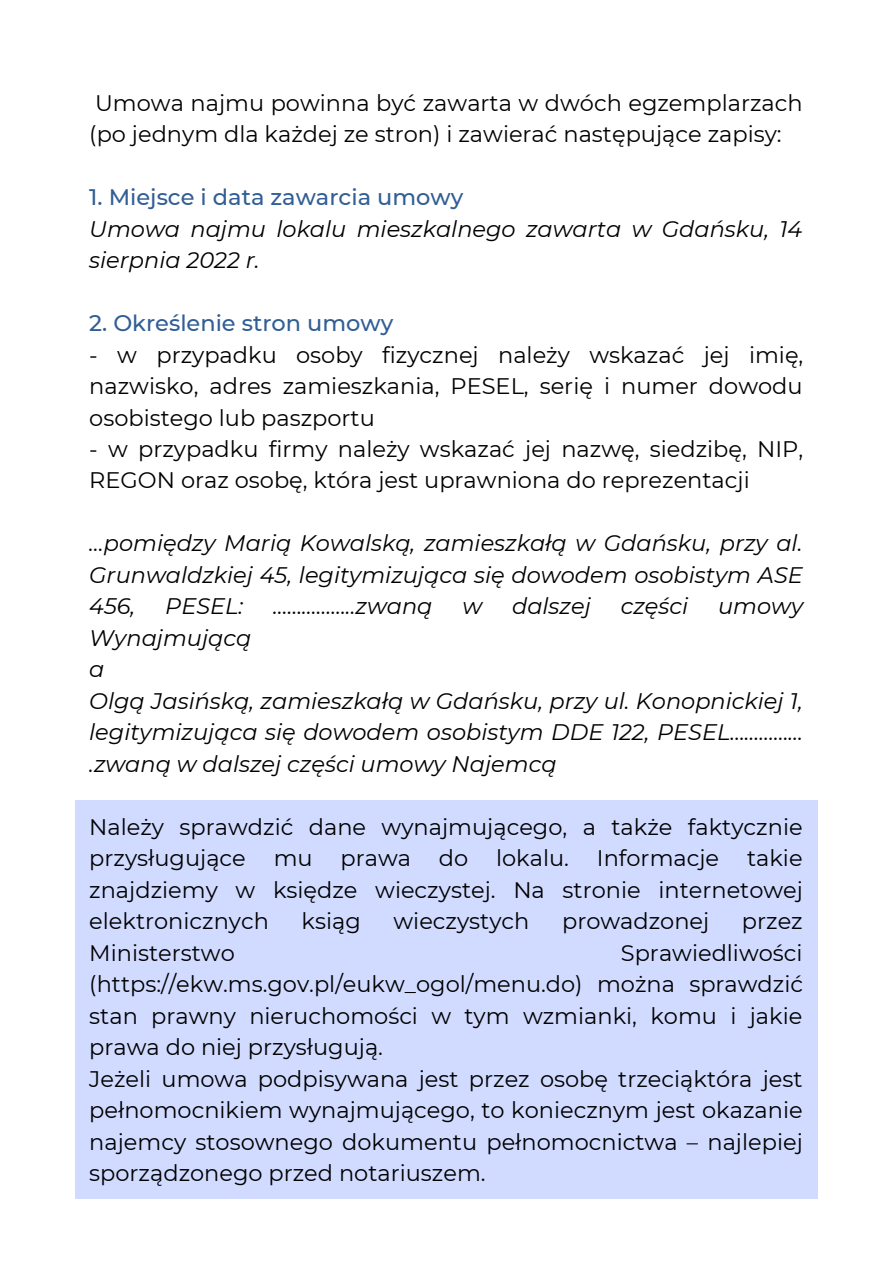
<style>
.page{position:relative;width:893px;height:1264px;background:#fff}
.page>*{position:absolute;margin:0;border:0;box-sizing:border-box;transform-origin:0 0}
.t1{font:22.5px/31.5px "Montserrat";color:#000}
.t2{font:italic 22.5px/31.5px "Montserrat";color:#000}
.t3{font:500 22.5px "Montserrat";color:#315e95}
</style>
<div class="page">
<div style="left:75px;top:800px;width:742px;height:398px;background:#d1dbff"></div>
<p class="t1" style="left:89px;top:87px;width:714px">Umowa najmu powinna być zawarta w dwóch egzemplarzach (po jednym dla każdej ze stron) i zawierać następujące zapisy:</p>
<p class="t3" style="left:89px;top:183px;width:375px">1. Miejsce i data zawarcia umowy</p>
<p class="t2" style="left:89px;top:213px;width:714px">Umowa najmu lokalu mieszkalnego zawarta w Gdańsku, 14 sierpnia 2022 r.</p>
<p class="t3" style="left:89px;top:309px;width:305px">2. Określenie stron umowy</p>
<p class="t1" style="left:89px;top:339px;width:715px;text-align:justify">- w przypadku osoby fizycznej należy wskazać jej imię, nazwisko, adres zamieszkania, PESEL, serię i numer dowodu osobistego lub paszportu</p>
<p class="t1" style="left:89px;top:433px;width:715px">- w przypadku firmy należy wskazać jej nazwę, siedzibę, NIP,<br>REGON oraz osobę, która jest uprawniona do reprezentacji</p>
<p class="t2" style="left:89px;top:527px;width:715px;text-align:justify">…pomiędzy Marią Kowalską, zamieszkałą w Gdańsku, przy al.<br>Grunwaldzkiej 45, legitymizująca się dowodem osobistym ASE 456,</p>
<p class="t2" style="left:165px;top:590px;width:80px">PESEL:</p>
<p class="t2" style="left:273px;top:590px;width:161px">……………..zwaną</p>
<p class="t2" style="left:462px;top:590px;width:21px">w</p>
<p class="t2" style="left:512px;top:590px;width:80px">dalszej</p>
<p class="t2" style="left:620px;top:590px;width:69px">części</p>
<p class="t2" style="left:718px;top:590px;width:87px">umowy</p>
<p class="t2" style="left:89px;top:622px;width:715px">Wynajmującą<br>a<br>Olgą Jasińską, zamieszkałą w Gdańsku, przy ul. Konopnickiej 1, legitymizująca się dowodem osobistym DDE 122, PESEL…………… .zwaną w dalszej części umowy Najemcą</p>
<p class="t1" style="left:89px;top:811px;width:715px;text-align:justify">Należy sprawdzić dane wynajmującego, a także faktycznie przysługujące mu prawa do lokalu. Informacje takie znajdziemy w księdze wieczystej. Na stronie internetowej elektronicznych</p>
<p class="t1" style="left:301px;top:905px;width:61px">ksiąg</p>
<p class="t1" style="left:393px;top:905px;width:137px">wieczystych</p>
<p class="t1" style="left:562px;top:905px;width:149px">prowadzonej</p>
<p class="t1" style="left:742px;top:905px;width:62px">przez</p>
<p class="t1" style="left:89px;top:937px;width:715px;text-indent:531px">Sprawiedliwości (https://ekw.ms.gov.pl/eukw_ogol/menu.do) można sprawdzić stan prawny nieruchomości w tym wzmianki, komu i jakie prawa do niej przysługują.<br>Jeżeli umowa podpisywana jest przez osobę trzeciąktóra jest pełnomocnikiem wynajmującego, to koniecznym jest okazanie najemcy stosownego dokumentu pełnomocnictwa – najlepiej sporządzonego przed notariuszem.</p>
<p class="t1" style="left:89px;top:937px;width:147px">Ministerstwo</p>
</div>
